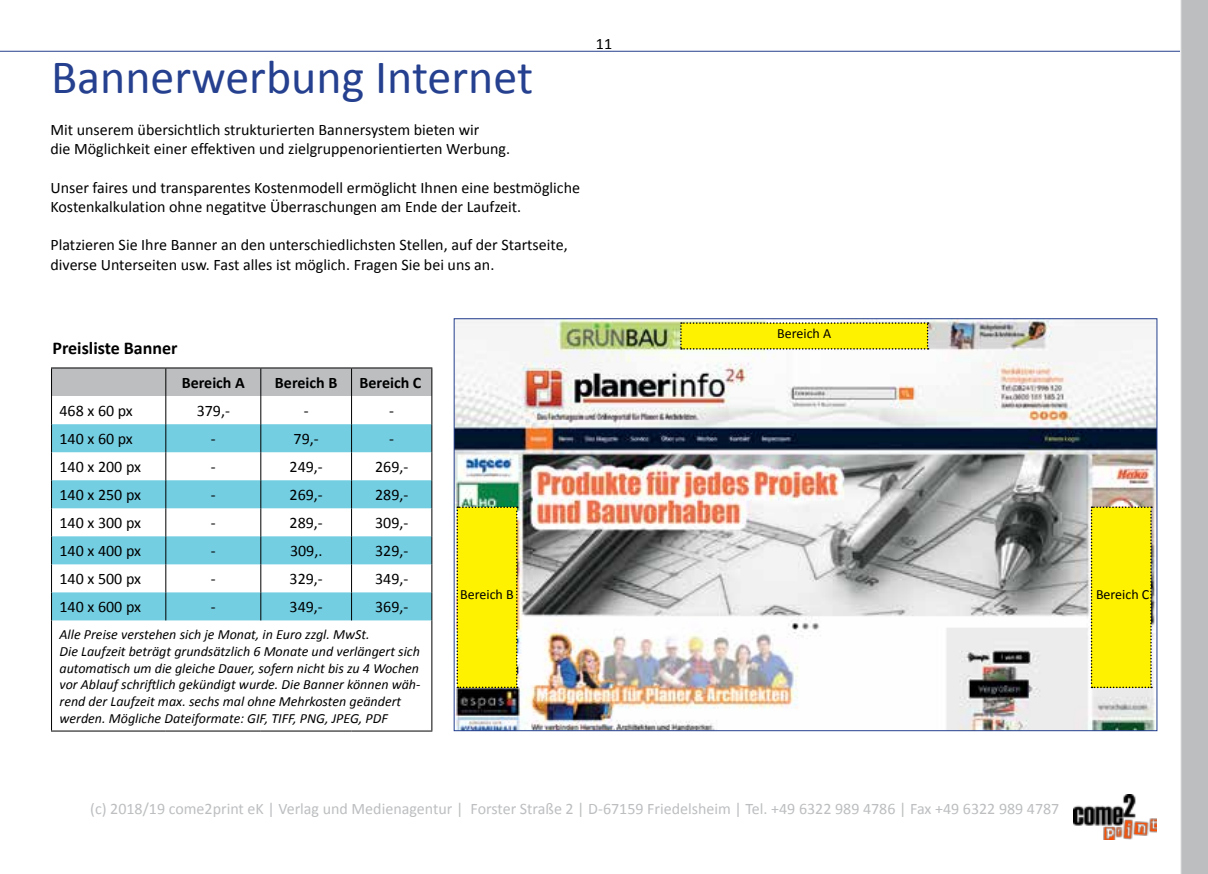
<style>
.page{position:relative;width:1208px;height:874px;background:#fff}
.page>*{position:absolute;margin:0;border:0;box-sizing:border-box;transform-origin:0 0}
.t1{font:48px "Calibri";color:#25408f}
.t2{font:700 18px "Calibri";color:#000}
.t3{font:16px/19.2px "Calibri";color:#000}
.t4{font:16px "Calibri";color:#bcbec0}
.t5{font:700 16px "Calibri";color:#000}
.t6{font:italic 14px/16.8px "Calibri";color:#000}
.t7{font:14px "Calibri";color:#000}
</style>
<div class="page">
<hr style="left:0;top:51px;width:1202px;height:1px;background:#25408f">
<img style="left:1074px;top:794px;width:83px;height:45px">
<img style="left:455px;top:320px;width:700px;height:408px">
<hr style="left:51px;top:620px;width:1px;height:110px;background:#000">
<hr style="left:431px;top:620px;width:1px;height:110px;background:#000">
<hr style="left:51px;top:730px;width:115px;height:1px;background:#000">
<hr style="left:166px;top:730px;width:95px;height:1px;background:#000">
<hr style="left:261px;top:730px;width:90px;height:1px;background:#000">
<hr style="left:351px;top:730px;width:81px;height:1px;background:#000">
<hr style="left:51px;top:367px;width:115px;height:1px;background:#000">
<svg style="left:51px;top:368px;width:381px;height:252px"></svg>
<hr style="left:166px;top:367px;width:95px;height:1px;background:#000">
<hr style="left:261px;top:367px;width:90px;height:1px;background:#000">
<hr style="left:351px;top:367px;width:81px;height:1px;background:#000">
<svg style="left:680px;top:322px;width:248px;height:27px;background:#f4e806"></svg>
<div style="left:456px;top:506px;width:62px;height:181px;background:#fff200"></div>
<svg style="left:1090px;top:506px;width:62px;height:181px;background:#faee08"></svg>
<svg style="left:1180px;top:0;width:28px;height:873px;background:#bfc1c3"></svg>
<h1 class="t1" style="left:51px;top:46px;width:483px">Bannerwerbung Internet</h1>
<p class="t3" style="left:51px;top:120px;width:461px">Mit unserem übersichtlich strukturierten Bannersystem bieten wir<br>die Möglichkeit einer effektiven und zielgruppenorientierten Werbung.</p>
<p class="t3" style="left:51px;top:178px;width:531px">Unser faires und transparentes Kostenmodell ermöglicht Ihnen eine bestmögliche<br>Kostenkalkulation ohne negatitve Überraschungen am Ende der Laufzeit.</p>
<p class="t3" style="left:51px;top:235px;width:518px">Platzieren Sie Ihre Banner an den unterschiedlichsten Stellen, auf der Startseite, diverse Unterseiten usw. Fast alles ist möglich. Fragen Sie bei uns an.</p>
<p class="t3" style="left:596px;top:34px;width:18px">11</p>
<p class="t2" style="left:52px;top:336px;width:127px">Preisliste Banner</p>
<p class="t5" style="left:182px;top:372px;width:65px">Bereich A</p>
<p class="t5" style="left:275px;top:372px;width:64px">Bereich B</p>
<p class="t5" style="left:359px;top:372px;width:63px">Bereich C</p>
<p class="t7" style="left:777px;top:324px;width:55px">Bereich A</p>
<p class="t3" style="left:60px;top:401px;width:75px">468 x 60 px</p>
<p class="t3" style="left:197px;top:401px;width:35px">379,-</p>
<p class="t3" style="left:304px;top:401px;width:6px">-</p>
<p class="t3" style="left:389px;top:401px;width:6px">-</p>
<p class="t3" style="left:60px;top:429px;width:75px">140 x 60 px</p>
<p class="t3" style="left:211px;top:429px;width:6px">-</p>
<p class="t3" style="left:294px;top:429px;width:27px">79,-</p>
<p class="t3" style="left:389px;top:429px;width:6px">-</p>
<p class="t3" style="left:60px;top:457px;width:83px">140 x 200 px</p>
<p class="t3" style="left:211px;top:457px;width:6px">-</p>
<p class="t3" style="left:289px;top:457px;width:35px">249,-</p>
<p class="t3" style="left:375px;top:457px;width:35px">269,-</p>
<p class="t3" style="left:60px;top:485px;width:83px">140 x 250 px</p>
<p class="t3" style="left:211px;top:485px;width:6px">-</p>
<p class="t3" style="left:289px;top:485px;width:35px">269,-</p>
<p class="t3" style="left:375px;top:485px;width:35px">289,-</p>
<p class="t3" style="left:60px;top:513px;width:83px">140 x 300 px</p>
<p class="t3" style="left:211px;top:513px;width:6px">-</p>
<p class="t3" style="left:289px;top:513px;width:35px">289,-</p>
<p class="t3" style="left:375px;top:513px;width:35px">309,-</p>
<p class="t3" style="left:60px;top:541px;width:83px">140 x 400 px</p>
<p class="t3" style="left:211px;top:541px;width:6px">-</p>
<p class="t3" style="left:290px;top:541px;width:34px">309,.</p>
<p class="t3" style="left:375px;top:541px;width:35px">329,-</p>
<p class="t3" style="left:60px;top:569px;width:83px">140 x 500 px</p>
<p class="t3" style="left:211px;top:569px;width:6px">-</p>
<p class="t3" style="left:289px;top:569px;width:35px">329,-</p>
<p class="t3" style="left:375px;top:569px;width:35px">349,-</p>
<p class="t3" style="left:60px;top:597px;width:83px">140 x 600 px</p>
<p class="t3" style="left:211px;top:597px;width:6px">-</p>
<p class="t3" style="left:289px;top:597px;width:35px">349,-</p>
<p class="t3" style="left:375px;top:597px;width:35px">369,-</p>
<p class="t6" style="left:60px;top:625px;width:362px">Alle Preise verstehen sich je Monat, in Euro zzgl. MwSt.<br>Die Laufzeit beträgt grundsätzlich 6 Monate und verlängert sich automatisch um die gleiche Dauer, sofern nicht bis zu 4 Wochen vor Ablauf schriftlich gekündigt wurde. Die Banner können wäh&shy;rend der Laufzeit max. sechs mal ohne Mehrkosten geändert werden. Mögliche Dateiformate: GIF, TIFF, PNG, JPEG, PDF</p>
<p class="t7" style="left:460px;top:585px;width:55px">Bereich B</p>
<p class="t7" style="left:1096px;top:585px;width:55px">Bereich C</p>
<p class="t4" style="left:90px;top:798px;width:970px">(c) 2018/19 come2print eK | Verlag und Medienagentur | Forster Straße 2 | D-67159 Friedelsheim | Tel. +49 6322 989 4786 | Fax +49 6322 989 4787</p>
</div>
